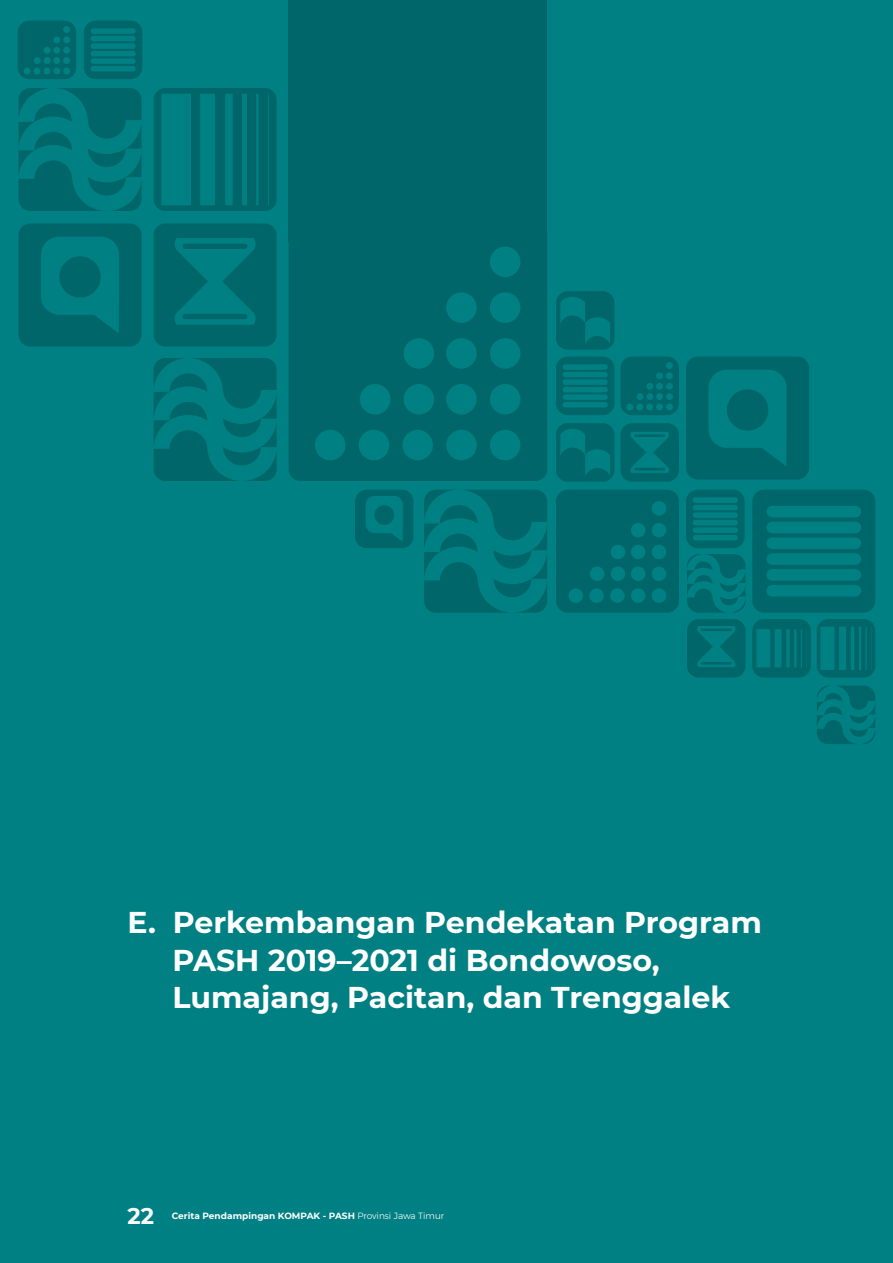
<style>
.page{position:relative;width:893px;height:1263px;background:#008083}
.page>*{position:absolute;margin:0;border:0;box-sizing:border-box;transform-origin:0 0}
.t1{font:700 30px/37.5px "Montserrat";color:#fff}
.t2{font:700 22.5px "Montserrat";color:#fff}
.t3{font:700 9px "Montserrat";color:#fff}
.s1{font-family:"Gontserrat";font-weight:300}
</style>
<div class="page">
<svg style="left:289px;top:242px;width:258px;height:239px;fill:#006669"></svg>
<svg style="left:752px;top:619px;width:59px;height:58px"></svg>
<svg style="left:424px;top:490px;width:123px;height:123px"></svg>
<svg style="left:154px;top:88px;width:123px;height:123px"></svg>
<svg style="left:556px;top:490px;width:123px;height:123px"></svg>
<svg style="left:687px;top:619px;width:58px;height:58px"></svg>
<svg style="left:752px;top:490px;width:123px;height:123px"></svg>
<svg style="left:556px;top:423px;width:58px;height:59px"></svg>
<svg style="left:19px;top:223px;width:123px;height:123px"></svg>
<svg style="left:19px;top:88px;width:123px;height:123px"></svg>
<svg style="left:687px;top:554px;width:58px;height:59px"></svg>
<svg style="left:18px;top:21px;width:58px;height:58px"></svg>
<svg style="left:84px;top:21px;width:58px;height:58px"></svg>
<svg style="left:154px;top:358px;width:123px;height:123px"></svg>
<svg style="left:556px;top:357px;width:58px;height:58px"></svg>
<svg style="left:620px;top:423px;width:59px;height:59px"></svg>
<svg style="left:620px;top:357px;width:59px;height:58px"></svg>
<svg style="left:686px;top:357px;width:123px;height:122px"></svg>
<svg style="left:686px;top:490px;width:59px;height:58px"></svg>
<svg style="left:817px;top:686px;width:58px;height:58px"></svg>
<svg style="left:817px;top:619px;width:58px;height:58px"></svg>
<svg style="left:355px;top:490px;width:58px;height:58px"></svg>
<svg style="left:556px;top:291px;width:58px;height:59px"></svg>
<svg style="left:154px;top:223px;width:123px;height:123px"></svg>
<div style="left:289px;top:0;width:258px;height:242px;background:#006669"></div>
<p class="t1" style="left:173px;top:902px;width:591px;text-indent:-45px">E. Perkembangan Pendekatan Program<br>PASH 2019–2021 di Bondowoso,<br>Lumajang, Pacitan, dan Trenggalek</p>
<p class="t2" style="left:128px;top:1200px;width:28px">22</p>
<p class="t3" style="left:172px;top:1210px;width:274px">Cerita Pendampingan KOMPAK - PASH <span class="s1">Provinsi Jawa Timur</span></p>
</div>
